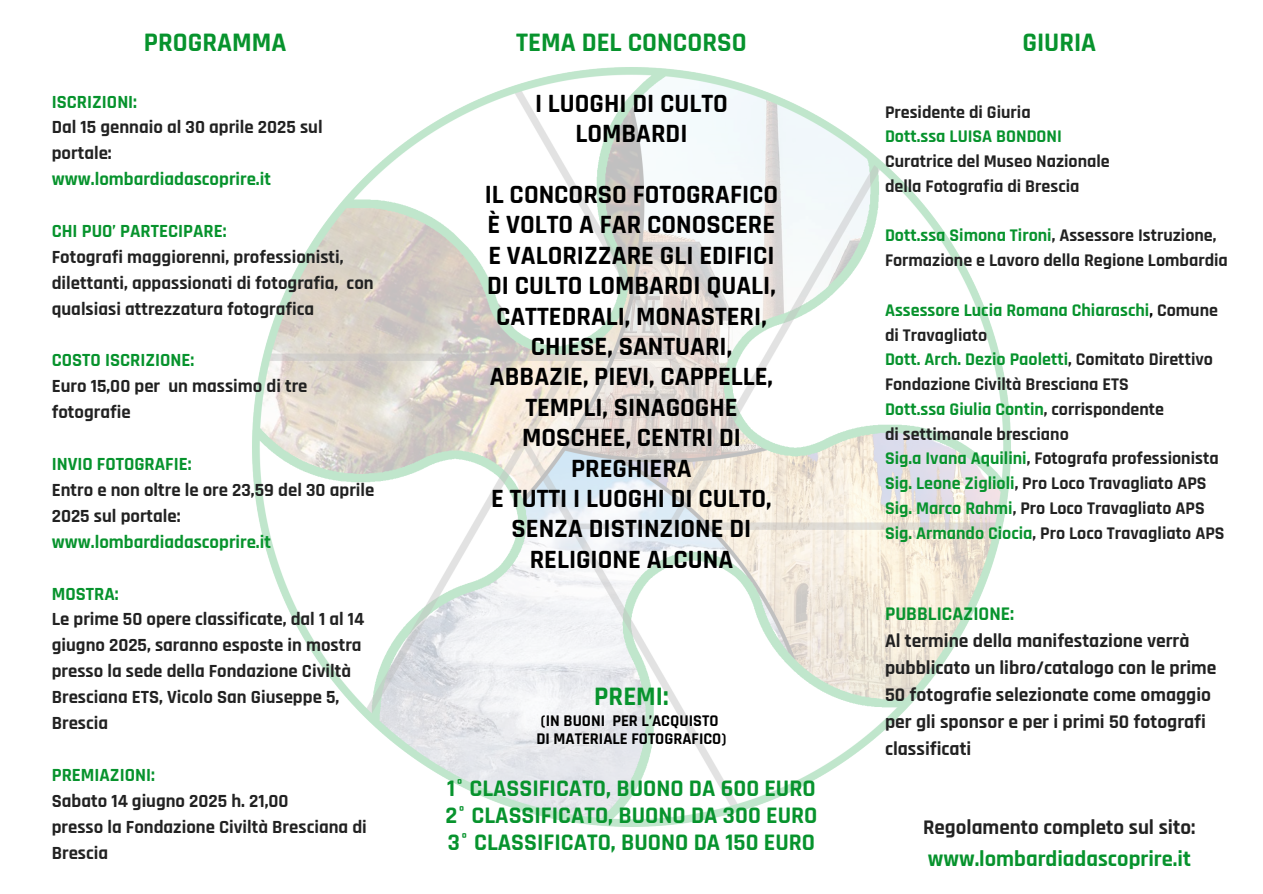
<style>
.page{position:relative;width:1263px;height:894px;background:#fff}
.page>*{position:absolute;margin:0;border:0;box-sizing:border-box;transform-origin:0 0}
.t1{font:700 27px "Rajdhani";color:#07932d}
.t2{font:700 26.7px/30.3px "Rajdhani";color:#000;text-align:center}
.t3{font:700 24px/27px "Rajdhani";color:#07932d;text-align:justify}
.t4{font:700 22.5px "Rajdhani";color:#07932d}
.t5{font:700 21px "Rajdhani";color:#222}
.t6{font:700 19.5px/27px "Rajdhani";color:#222}
.t7{font:700 18.75px/25.8px "Rajdhani";color:#222}
.t8{font:700 18.75px/25.8px "Rajdhani";color:#07932d}
.t9{font:700 18px/24.8px "Rajdhani";color:#222}
.t10{font:700 16.5px "Rajdhani";color:#000}
.s1{color:#222}
.s2{color:#07932d}
.s3{color:#000}
</style>
<div class="page">
<img style="left:252px;top:67px;width:759px;height:760px">
<h1 class="t1" style="left:144px;top:26px;width:144px">PROGRAMMA</h1>
<h4 class="t8" style="left:52px;top:89px;width:272px">ISCRIZIONI:<br><span class="s1">Dal 15 gennaio al 30 aprile 2025 sul portale: </span>www.lombardiadascoprire.it</h4>
<h4 class="t7" style="left:52px;top:218px;width:323px"><span class="s2">CHI PUO’ PARTECIPARE:<br></span>Fotografi maggiorenni, professionisti, dilettanti, appassionati di fotografia, con qualsiasi attrezzatura fotografica</h4>
<h4 class="t7" style="left:52px;top:348px;width:257px"><span class="s2">COSTO ISCRIZIONE:<br></span>Euro 15,00 per un massimo di tre fotografie</h4>
<h4 class="t7" style="left:52px;top:451px;width:324px"><span class="s2">INVIO FOTOGRAFIE:<br></span>Entro e non oltre le ore 23,59 del 30 aprile<br>2025 sul portale: <span class="s2">www.lombardiadascoprire.it</span></h4>
<h4 class="t7" style="left:52px;top:581px;width:314px"><span class="s2">MOSTRA:<br></span>Le prime 50 opere classificate, dal 1 al 14 giugno 2025, saranno esposte in mostra presso la sede della Fondazione Civiltà<br>Bresciana ETS, Vicolo San Giuseppe 5,<br>Brescia</h4>
<h4 class="t7" style="left:52px;top:762px;width:317px"><span class="s2">PREMIAZIONI:<br></span>Sabato 14 giugno 2025 h. 21,00<br>presso la Fondazione Civiltà Bresciana di<br>Brescia</h4>
<h4 class="t1" style="left:516px;top:26px;width:232px">TEMA DEL CONCORSO</h4>
<h3 class="t2" style="left:535px;top:89px;width:194px">I LUOGHI DI CULTO<br>LOMBARDI</h3>
<h3 class="t2" style="left:485px;top:180px;width:295px">IL CONCORSO FOTOGRAFICO<br>È VOLTO A FAR CONOSCERE<br>E VALORIZZARE GLI EDIFICI<br>DI CULTO LOMBARDI QUALI,<br>CATTEDRALI, MONASTERI,<br>CHIESE, SANTUARI,<br>ABBAZIE, PIEVI, CAPPELLE,<br>TEMPLI, SINAGOGHE<br>MOSCHEE, CENTRI DI<br>PREGHIERA<br>E TUTTI I LUOGHI DI CULTO,<br>SENZA DISTINZIONE DI<br>RELIGIONE ALCUNA</h3>
<p class="t1" style="left:594px;top:679px;width:76px">PREMI:</p>
<p class="t10" style="left:541px;top:710px;width:179px">(IN BUONI PER L’ACQUISTO</p>
<p class="t10" style="left:536px;top:728px;width:191px">DI MATERIALE FOTOGRAFICO)</p>
<p class="t3" style="left:445px;top:775px;width:374px">1° CLASSIFICATO, BUONO DA 600 EURO 2° CLASSIFICATO, BUONO DA 300 EURO 3° CLASSIFICATO, BUONO DA 150 EURO</p>
<h1 class="t1" style="left:1022px;top:26px;width:76px">GIURIA</h1>
<h1 class="t9" style="left:885px;top:100px;width:226px">Presidente di Giuria<br><span class="s2">Dott.ssa LUISA BONDONI<br></span>Curatrice del Museo Nazionale della Fotografia di Brescia</h1>
<h1 class="t9" style="left:885px;top:224px;width:344px"><span class="s2">Dott.ssa Simona Tironi</span>, Assessore Istruzione,<br>Formazione e Lavoro della Regione Lombardia</h1>
<h1 class="t9" style="left:885px;top:298px;width:341px"><span class="s2">Assessore Lucia Romana Chiaraschi</span><span class="s3">,</span> Comune di Travagliato<br><span class="s2">Dott. Arch. Dezio Paoletti</span>, Comitato Direttivo Fondazione Civiltà Bresciana ETS<br><span class="s2">Dott.ssa Giulia Contin</span>, corrispondente<br>di settimanale bresciano<br><span class="s2">Sig.a Ivana Aquilini</span>, Fotografa professionista <span class="s2">Sig. Leone Ziglioli</span>, Pro Loco Travagliato APS <span class="s2">Sig. Marco Rahmi</span>, Pro Loco Travagliato APS <span class="s2">Sig. Armando Ciocia</span>, Pro Loco Travagliato APS</h1>
<h4 class="t6" style="left:885px;top:600px;width:333px"><span class="s2">PUBBLICAZIONE:<br></span>Al termine della manifestazione verrà pubblicato un libro/catalogo con le prime<br>50 fotografie selezionate come omaggio per gli sponsor e per i primi 50 fotografi classificati</h4>
<h4 class="t5" style="left:923px;top:814px;width:274px">Regolamento completo sul sito:</h4>
<h4 class="t4" style="left:928px;top:845px;width:265px">www.lombardiadascoprire.it</h4>
</div>
